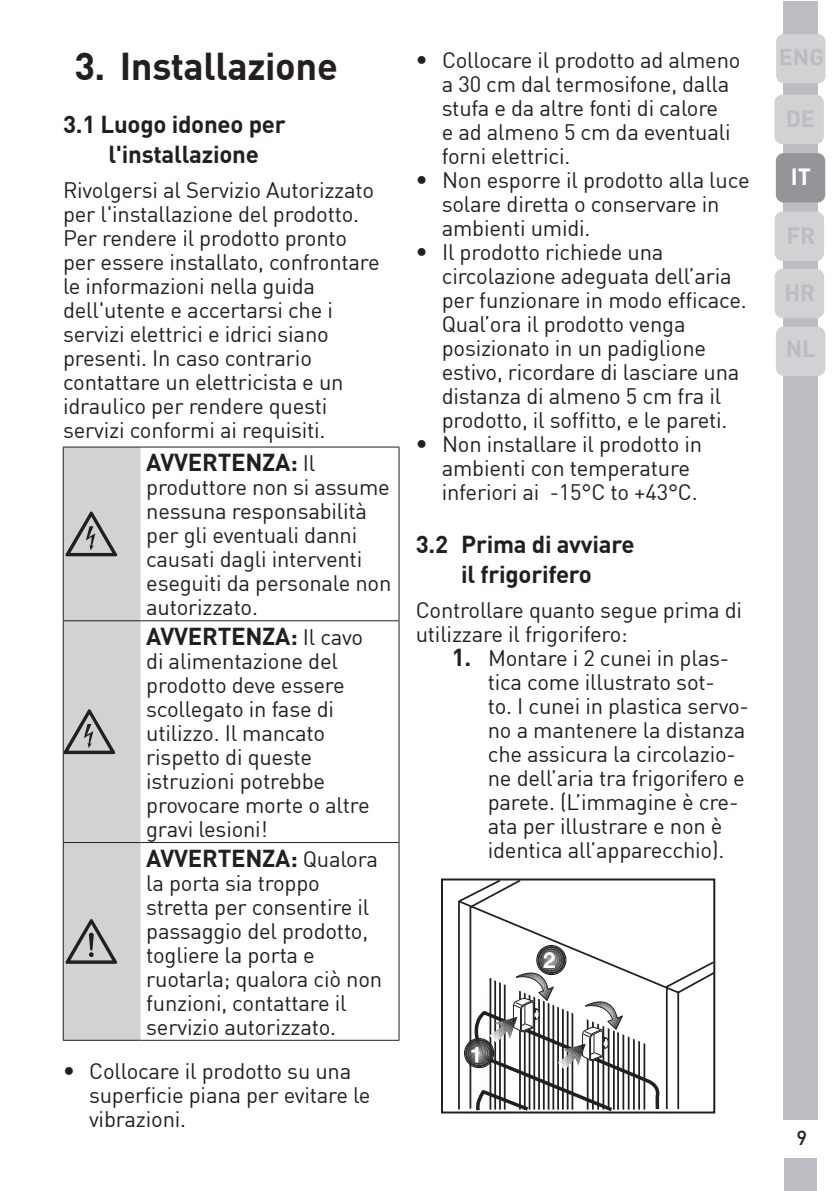
<style>
.page{position:relative;width:840px;height:1191px;background:#fff}
.page>*{position:absolute;margin:0;border:0;box-sizing:border-box;transform-origin:0 0}
.t1{font:56px "ZIWARNUN";color:#231f20}
.t2{font:700 38px "Grundig DIN";letter-spacing:-.01em;color:#231f20}
.t3{font:700 24px/30px "Grundig DIN";letter-spacing:-.01em;color:#231f20}
.t4{font:700 23px "Grundig DIN";color:#bcbdc0}
.t5{font:700 23px "Grundig DIN";color:#fff}
.t6{font:22px/24px "Grundig DIN";letter-spacing:-.01em;color:#231f20}
.t7{font:20px "Grundig DIN Medium";color:#231f20}
.s1{font-weight:400;font-size:22px}
.s2{font-weight:700;font-size:24px}
</style>
<div class="page">
<div style="left:783px;top:1px;width:34px;height:1119px;background:#bcbdc0"></div>
<div style="left:784px;top:1158px;width:32px;height:33px;background:#bcbdc0"></div>
<div style="left:774px;top:95px;width:49px;height:49px;background:#d1d2d4;border-radius:8px"></div>
<div style="left:775px;top:153px;width:49px;height:49px;background:#939598;border-radius:8px"></div>
<div style="left:774px;top:211px;width:49px;height:50px;background:#d1d2d4;border-radius:8px"></div>
<div style="left:774px;top:269px;width:49px;height:49px;background:#d1d2d4;border-radius:8px"></div>
<div style="left:775px;top:327px;width:49px;height:49px;background:#d1d2d4;border-radius:8px"></div>
<svg style="left:788px;top:227px;width:26px;height:17px"></svg>
<div style="left:775px;top:34px;width:50px;height:49px;background:#d1d2d4;border-radius:8px"></div>
<svg style="left:781px;top:49px;width:41px;height:16px"></svg>
<div style="left:64px;top:448px;width:76px;height:592px;background:#d1d2d4"></div>
<hr style="left:63px;top:447px;width:1px;height:173px;background:#231f20">
<hr style="left:398px;top:447px;width:1px;height:173px;background:#231f20">
<hr style="left:63px;top:621px;width:1px;height:221px;background:#231f20">
<hr style="left:398px;top:621px;width:1px;height:221px;background:#231f20">
<hr style="left:63px;top:842px;width:1px;height:198px;background:#231f20">
<hr style="left:398px;top:842px;width:1px;height:198px;background:#231f20">
<hr style="left:63px;top:447px;width:77px;height:1px;background:#231f20">
<hr style="left:140px;top:447px;width:259px;height:1px;background:#231f20">
<hr style="left:63px;top:620px;width:77px;height:1px;background:#231f20">
<hr style="left:140px;top:620px;width:259px;height:1px;background:#231f20">
<hr style="left:63px;top:842px;width:77px;height:1px;background:#231f20">
<hr style="left:140px;top:842px;width:259px;height:1px;background:#231f20">
<hr style="left:63px;top:1040px;width:77px;height:1px;background:#231f20">
<hr style="left:140px;top:1040px;width:259px;height:1px;background:#231f20">
<svg style="left:660px;top:899px;width:56px;height:212px"></svg>
<svg style="left:466px;top:980px;width:194px;height:134px"></svg>
<svg style="left:458px;top:881px;width:193px;height:229px"></svg>
<div style="left:441px;top:878px;width:274px;height:235px;border:2px solid #231f20"></div>
<h2 class="t2" style="left:74px;top:41px;width:265px">3. Installazione</h2>
<p class="t3" style="left:108px;top:108px;width:179px;text-indent:-45px">3.1 Luogo idoneo per l'installazione</p>
<p class="t6" style="left:63px;top:178px;width:318px">Rivolgersi al Servizio Autorizzato per l'installazione del prodotto.<br>Per rendere il prodotto pronto per essere installato, confrontare le informazioni nella guida dell'utente e accertarsi che i servizi elettrici e idrici siano presenti. In caso contrario contattare un elettricista e un idraulico per rendere questi servizi conformi ai requisiti.</p>
<h1 class="t1" style="left:65px;top:504px;width:56px">B</h1>
<h1 class="t1" style="left:63px;top:702px;width:56px">B</h1>
<p class="t3" style="left:146px;top:446px;width:170px">AVVERTENZA: <span class="s1">Il</span></p>
<p class="t6" style="left:146px;top:475px;width:246px">produttore non si assume nessuna responsabilità per gli eventuali danni causati dagli interventi eseguiti da personale non autorizzato.</p>
<p class="t3" style="left:146px;top:620px;width:218px">AVVERTENZA: <span class="s1">Il cavo</span></p>
<p class="t6" style="left:146px;top:648px;width:225px">di alimentazione del prodotto deve essere scollegato in fase di utilizzo. Il mancato rispetto di queste istruzioni potrebbe provocare morte o altre gravi lesioni!</p>
<p class="t3" style="left:146px;top:842px;width:233px">AVVERTENZA: <span class="s1">Qualora</span></p>
<p class="t6" style="left:146px;top:870px;width:237px">la porta sia troppo stretta per consentire il passaggio del prodotto, togliere la porta e ruotarla; qualora ciò non funzioni, contattare il servizio autorizzato.</p>
<p class="t6" style="left:89px;top:1058px;width:283px;text-indent:-26px"><span class="s2">•</span> Collocare il prodotto su una superficie piana per evitare le vibrazioni.</p>
<h1 class="t1" style="left:65px;top:911px;width:56px">A</h1>
<p class="t6" style="left:441px;top:47px;width:300px;text-indent:-26px"><span class="s2">•</span> Collocare il prodotto ad almeno a 30 cm dal termosifone, dalla stufa e da altre fonti di calore<br>e ad almeno 5 cm da eventuali forni elettrici.</p>
<p class="t6" style="left:441px;top:167px;width:309px;text-indent:-26px"><span class="s2">•</span> Non esporre il prodotto alla luce solare diretta o conservare in ambienti umidi.</p>
<p class="t6" style="left:441px;top:239px;width:306px;text-indent:-26px"><span class="s2">•</span> Il prodotto richiede una circolazione adeguata dell’aria per funzionare in modo efficace.<br>Qual’ora il prodotto venga posizionato in un padiglione estivo, ricordare di lasciare una distanza di almeno 5 cm fra il prodotto, il soffitto, e le pareti.</p>
<p class="t6" style="left:441px;top:431px;width:262px;text-indent:-26px"><span class="s2">•</span> Non installare il prodotto in ambienti con temperature inferiori ai -15°C to +43°C.</p>
<p class="t3" style="left:415px;top:528px;width:220px;text-align:center">3.2 Prima di avviare il frigorifero</p>
<p class="t6" style="left:415px;top:597px;width:328px">Controllare quanto segue prima di utilizzare il frigorifero:</p>
<p class="t6" style="left:487px;top:645px;width:262px;text-indent:-36px"><span class="s2">1.</span> Montare i 2 cunei in plas&shy;tica come illustrato sot-<br>to. I cunei in plastica servo&shy;no a mantenere la distanza che assicura la circolazio&shy;ne dell’aria tra frigorifero e parete. (L’immagine è cre&shy;ata per illustrare e non è identica all’apparecchio).</p>
<p class="t4" style="left:785px;top:103px;width:31px">DE</p>
<p class="t5" style="left:790px;top:162px;width:22px">IT</p>
<p class="t4" style="left:784px;top:278px;width:32px">HR</p>
<p class="t4" style="left:785px;top:334px;width:31px">NL</p>
<p class="t7" style="left:796px;top:1124px;width:12px">9</p>
</div>
